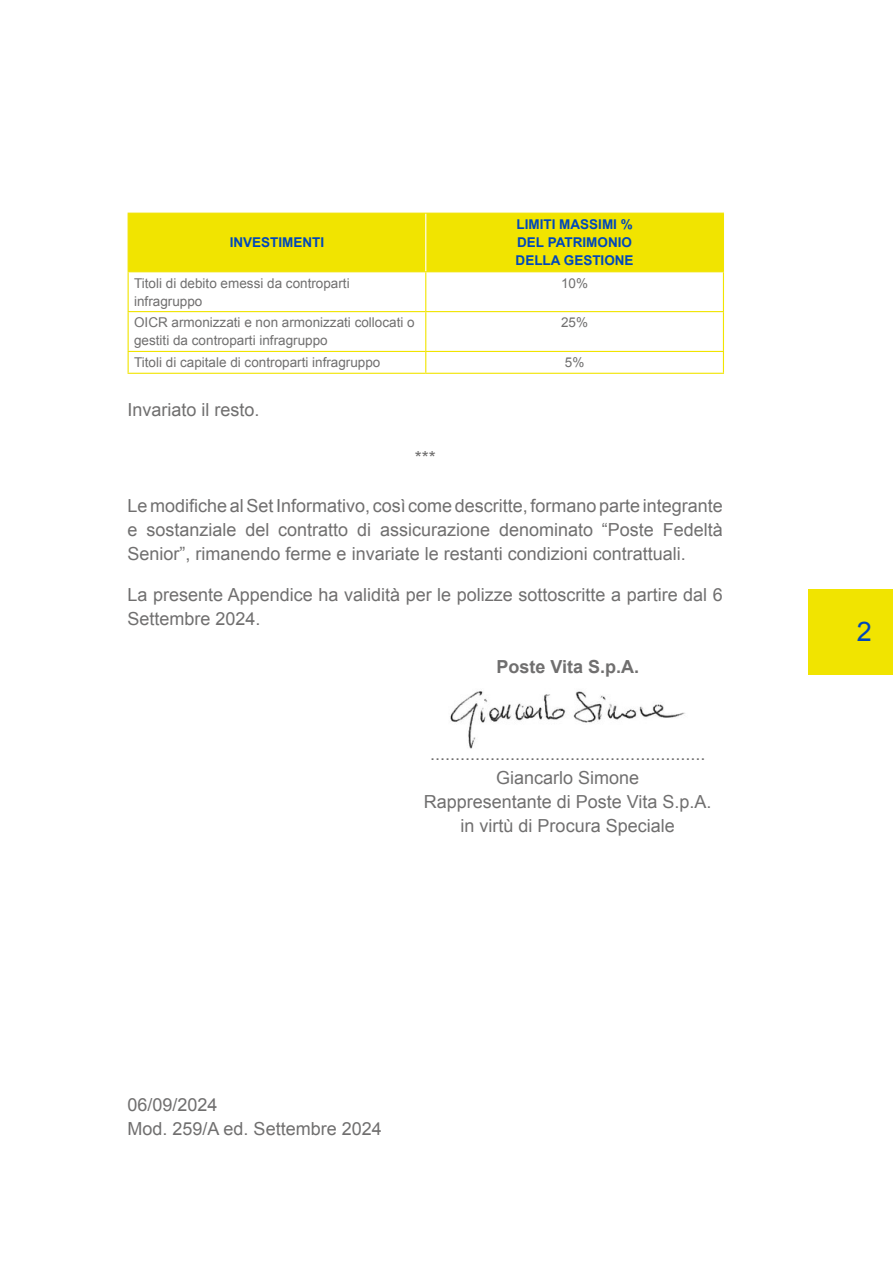
<style>
.page{position:relative;width:893px;height:1263px;background:#fff}
.page>*{position:absolute;margin:0;border:0;box-sizing:border-box;transform-origin:0 0}
.t1{font:27px "Arial";color:#0047ba}
.t2{font:18px/24px "Arial";color:#706f6f}
.t3{font:700 18px "Arial";color:#706f6f}
.t4{font:13.5px/18px "Arial";color:#706f6f}
.t5{font:700 13.5px/18px "Arial";color:#0047ba}
</style>
<div class="page">
<div style="left:808px;top:589px;width:85px;height:85px;background:#f1e400"></div>
<div style="left:129px;top:214px;width:594px;height:57px;background:#f1e400"></div>
<hr style="left:425px;top:272px;width:1px;height:39px;background:#f1e400">
<hr style="left:128px;top:311px;width:298px;height:1px;background:#f1e400">
<hr style="left:426px;top:311px;width:298px;height:1px;background:#f1e400">
<hr style="left:425px;top:312px;width:1px;height:39px;background:#f1e400">
<hr style="left:128px;top:351px;width:298px;height:1px;background:#f1e400">
<hr style="left:426px;top:351px;width:298px;height:1px;background:#f1e400">
<svg style="left:425px;top:352px;width:1px;height:21px"></svg>
<hr style="left:128px;top:213px;width:298px;height:1px;background:#f1e400">
<hr style="left:128px;top:214px;width:1px;height:57px;background:#f1e400">
<hr style="left:426px;top:213px;width:298px;height:1px;background:#f1e400">
<hr style="left:723px;top:214px;width:1px;height:57px;background:#f1e400">
<hr style="left:128px;top:271px;width:298px;height:1px;background:#f1e400">
<hr style="left:426px;top:271px;width:298px;height:1px;background:#f1e400">
<hr style="left:128px;top:272px;width:1px;height:39px;background:#f1e400">
<hr style="left:723px;top:272px;width:1px;height:39px;background:#f1e400">
<hr style="left:128px;top:312px;width:1px;height:39px;background:#f1e400">
<hr style="left:723px;top:312px;width:1px;height:39px;background:#f1e400">
<svg style="left:128px;top:352px;width:1px;height:21px"></svg>
<svg style="left:723px;top:352px;width:1px;height:21px"></svg>
<hr style="left:128px;top:373px;width:298px;height:1px;background:#f1e400">
<hr style="left:426px;top:373px;width:298px;height:1px;background:#f1e400">
<hr style="left:425px;top:214px;width:1px;height:57px;background:#fff">
<img style="left:450px;top:691px;width:235px;height:58px">
<p class="t5" style="left:230px;top:234px;width:96px">INVESTIMENTI</p>
<p class="t5" style="left:516px;top:216px;width:120px">LIMITI MASSIMI %<br>DEL PATRIMONIO<br>DELLA GESTIONE</p>
<p class="t4" style="left:134px;top:274px;width:217px">Titoli di debito emessi da controparti infragruppo</p>
<p class="t4" style="left:561px;top:274px;width:29px">10%</p>
<p class="t4" style="left:134px;top:314px;width:282px">OICR armonizzati e non armonizzati collocati o gestiti da controparti infragruppo</p>
<p class="t4" style="left:561px;top:314px;width:29px">25%</p>
<p class="t4" style="left:134px;top:354px;width:248px">Titoli di capitale di controparti infragruppo</p>
<p class="t4" style="left:565px;top:354px;width:21px">5%</p>
<p class="t2" style="left:128px;top:398px;width:134px">Invariato il resto.</p>
<p class="t2" style="left:415px;top:446px;width:23px">***</p>
<p class="t2" style="left:128px;top:494px;width:597px;text-align:justify">Le modifiche al Set Informativo, così come descritte, formano parte integrante e sostanziale del contratto di assicurazione denominato “Poste Fedeltà Senior”, rimanendo ferme e invariate le restanti condizioni contrattuali.</p>
<p class="t2" style="left:128px;top:583px;width:597px">La presente Appendice ha validità per le polizze sottoscritte a partire dal 6<br>Settembre 2024.</p>
<p class="t3" style="left:496px;top:655px;width:144px">Poste Vita S.p.A.</p>
<p class="t2" style="left:424px;top:741px;width:289px;text-align:center">.......................................................<br>Giancarlo Simone<br>Rappresentante di Poste Vita S.p.A. in virtù di Procura Speciale</p>
<p class="t2" style="left:128px;top:1093px;width:256px">06/09/2024<br>Mod. 259/A ed. Settembre 2024</p>
<h1 class="t1" style="left:857px;top:614px;width:17px">2</h1>
</div>
